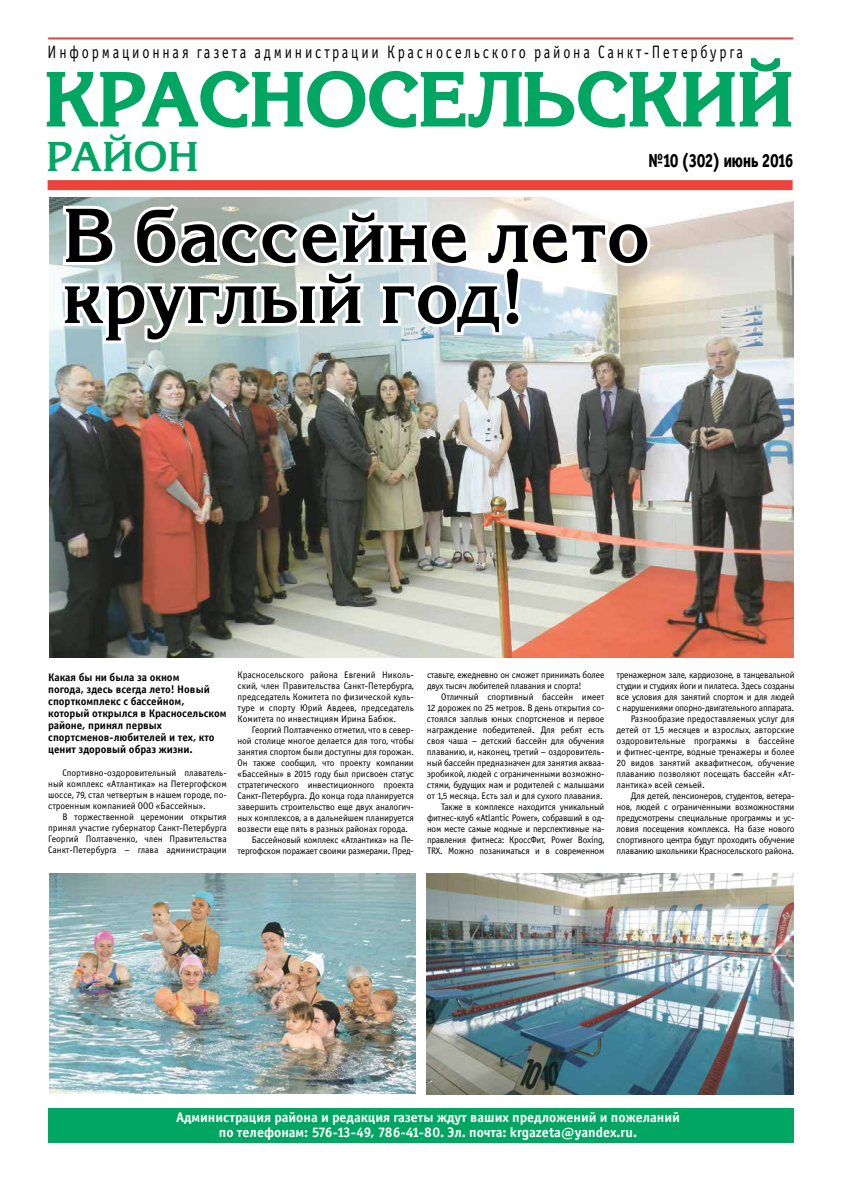
<style>
.page{position:relative;width:842px;height:1191px;background:#fff}
.page>*{position:absolute;margin:0;border:0;box-sizing:border-box;transform-origin:0 0}
.t1{font:700 75.9px/61px "Korinna C";color:#000}
.t2{font:700 75px "Korinna C";color:#00a662}
.t3{font:700 41.5px "Korinna C";color:#00a662}
.t4{font:19px "Officina Sans Extra Bold C";color:#000;scale:.79 1}
.t5{font:18px "Officina Sans Book C";letter-spacing:.2em;color:#000;scale:.79 1}
.t6{font:14px/15px "Officina Sans Bold C";color:#fff;text-align:center}
.t7{font:11px/12px "Officina Sans Bold OSC";color:#000}
.t8{font:9.5px/11px "Officina Sans Book C";letter-spacing:-.01em;color:#000;text-align:justify}
</style>
<div class="page">
<hr style="left:48px;top:37px;width:745px;height:2px;background:#ee423d">
<div style="left:48px;top:180px;width:745px;height:10px;background:#ee423d"></div>
<svg style="left:46px;top:58px;width:746px;height:70px"></svg>
<img style="left:427px;top:873px;width:367px;height:221px">
<img style="left:50px;top:198px;width:744px;height:460px">
<div style="left:48px;top:1108px;width:746px;height:34px;background:#00a662"></div>
<svg style="left:59px;top:200px;width:594px;height:146px"></svg>
<img style="left:49px;top:873px;width:367px;height:220px">
<h3 class="t5" style="left:48px;top:43px;width:882px">Информационная газета администрации красносельского района санкт-петербурга</h3>
<h2 class="t2" style="left:44px;top:55px;width:751px">Красносельский</h2>
<h3 class="t3" style="left:46px;top:132px;width:154px">район</h3>
<h3 class="t4" style="left:648px;top:149px;width:185px">№10 (302) июнь 2016</h3>
<h1 class="t1" style="left:62px;top:205px;width:589px">В бассейне лето круглый год!</h1>
<p class="t7" style="left:48px;top:672px;width:180px">Какая бы ни была за окном<br>погода, здесь всегда лето! Новый спорткомплекс с бассейном, который открылся в Красносельском районе, принял первых спортсменов-любителей и тех, кто ценит здоровый образ жизни.</p>
<p class="t8" style="left:48px;top:768px;width:180px;text-indent:14px">Спортивно-оздоровительный плаватель&shy;ный комплекс «Атлантика» на Петергофском шоссе, 79, стал четвертым в нашем городе, по&shy;строенным компанией ООО «Бассейны».</p>
<p class="t8" style="left:48px;top:812px;width:180px;text-indent:14px">В торжественной церемонии открытия принял участие губернатор Санкт-Петербурга Георгий Полтавченко, член Правительства Санкт-Петербурга – глава администрации</p>
<p class="t8" style="left:238px;top:669px;width:178px">Красносельского района Евгений Николь&shy;ский, член Правительства Санкт-Петербурга, председатель Комитета по физической куль&shy;туре и спорту Юрий Авдеев, председатель Комитета по инвестициям Ирина Бабюк.</p>
<p class="t8" style="left:252px;top:725px;width:164px">Георгий Полтавченко отметил, что в север-</p>
<p class="t8" style="left:238px;top:736px;width:178px">ной столице многое делается для того, чтобы</p>
<p class="t8" style="left:238px;top:747px;width:178px">занятия спортом были доступны для горожан.</p>
<p class="t8" style="left:238px;top:758px;width:178px">Он также сообщил, что проекту компании</p>
<p class="t8" style="left:238px;top:769px;width:178px">«Бассейны» в 2015 году был присвоен статус</p>
<p class="t8" style="left:238px;top:780px;width:178px">стратегического инвестиционного проекта</p>
<p class="t8" style="left:238px;top:791px;width:178px">Санкт-Петербурга. До конца года планируется</p>
<p class="t8" style="left:238px;top:802px;width:178px">завершить строительство еще двух аналогич-</p>
<p class="t8" style="left:238px;top:813px;width:178px">ных комплексов, а в дальнейшем планируется</p>
<p class="t8" style="left:238px;top:824px;width:172px">возвести еще пять в разных районах города.</p>
<p class="t8" style="left:252px;top:834px;width:164px">Бассейновый комплекс «Атлантика» на Пе-</p>
<p class="t8" style="left:238px;top:845px;width:178px">тергофском поражает своими размерами. Пред-</p>
<p class="t8" style="left:427px;top:669px;width:179px">ставьте, ежедневно он сможет принимать более двух тысяч любителей плавания и спорта!</p>
<p class="t8" style="left:427px;top:691px;width:179px;text-align:right">Отличный спортивный бассейн имеет<br>12 дорожек по 25 метров. В день открытия со&shy;стоялся заплыв юных спортсменов и первое награждение победителей. Для ребят есть своя чаша – детский бассейн для обучения плаванию, и, наконец, третий – оздоровитель&shy;ный бассейн предназначен для занятия акваа&shy;эробикой, людей с ограниченными возможно&shy;стями, будущих мам и родителей с малышами от 1,5 месяца. Есть зал и для сухого плавания.<br>Также в комплексе находится уникальный фитнес-клуб «Atlantic Power», собравший в од&shy;ном месте самые модные и перспективные на&shy;правления фитнеса: КроссФит, Power Boxing, TRX. Можно позаниматься и в современном</p>
<p class="t8" style="left:617px;top:669px;width:179px">тренажерном зале, кардиозоне, в танцевальной</p>
<p class="t8" style="left:617px;top:680px;width:179px">студии и студиях йоги и пилатеса. Здесь созданы</p>
<p class="t8" style="left:617px;top:691px;width:179px">все условия для занятий спортом и для людей</p>
<p class="t8" style="left:617px;top:702px;width:179px">с нарушениями опорно-двигательного аппарата.</p>
<p class="t8" style="left:631px;top:713px;width:165px">Разнообразие предоставляемых услуг для</p>
<p class="t8" style="left:617px;top:724px;width:179px">детей от 1,5 месяцев и взрослых, авторские</p>
<p class="t8" style="left:617px;top:735px;width:179px">оздоровительные программы в бассейне</p>
<p class="t8" style="left:617px;top:746px;width:179px">и фитнес-центре, водные тренажеры и более</p>
<p class="t8" style="left:617px;top:757px;width:179px">20 видов занятий аквафитнесом, обучение</p>
<p class="t8" style="left:617px;top:768px;width:179px">плаванию позволяют посещать бассейн «Ат-</p>
<p class="t8" style="left:617px;top:779px;width:90px">лантика» всей семьей.</p>
<p class="t8" style="left:631px;top:790px;width:165px">Для детей, пенсионеров, студентов, ветера-</p>
<p class="t8" style="left:617px;top:802px;width:179px">нов, людей с ограниченными возможностями</p>
<p class="t8" style="left:617px;top:813px;width:179px">предусмотрены специальные программы и ус-</p>
<p class="t8" style="left:617px;top:824px;width:179px">ловия посещения комплекса. На базе нового</p>
<p class="t8" style="left:617px;top:835px;width:179px">спортивного центра будут проходить обучение</p>
<p class="t8" style="left:617px;top:846px;width:179px">плаванию школьники Красносельского района.</p>
<h3 class="t6" style="left:176px;top:1110px;width:505px">Администрация района и редакция газеты ждут ваших предложений и пожеланий по телефонам: 576-13-49, 786-41-80. Эл. почта: krgazeta@yandex.ru.</h3>
</div>
